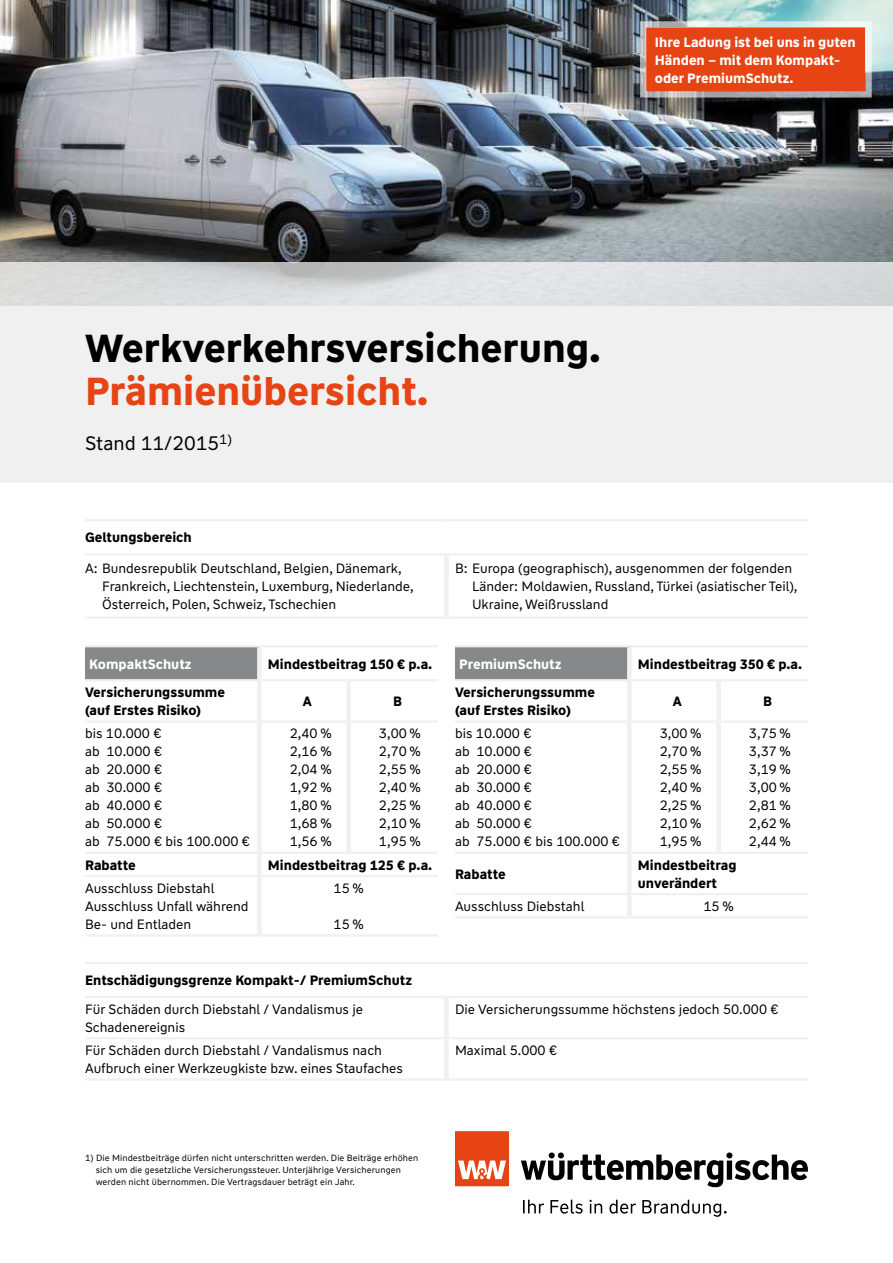
<style>
.page{position:relative;width:893px;height:1263px;background:#fff}
.page>*{position:absolute;margin:0;border:0;box-sizing:border-box;transform-origin:0 0}
.t1{font:700 39px "WW Type";color:#000}
.t2{font:700 39px "WW Type";color:#e64415}
.t3{font:19.5px "WW Type";color:#000}
.t4{font:13.5px/18px "WW Type";color:#000}
.t5{font:700 13.5px/18px "WW Type";color:#000}
.t6{font:700 13.5px/18px "WW Type";color:#fff}
.t7{font:9px/12px "WW Type";letter-spacing:.01em;color:#000}
</style>
<div class="page">
<img style="left:0;top:0;width:893px;height:262px">
<svg style="left:0;top:262px;width:893px;height:44px;background:#d9dbdc"></svg>
<div style="left:0;top:306px;width:893px;height:177px;background:#f0f0f1"></div>
<hr style="left:85px;top:519px;width:361px;height:2px;background:#f0f0f1">
<hr style="left:446px;top:519px;width:362px;height:2px;background:#f0f0f1">
<hr style="left:85px;top:553px;width:361px;height:2px;background:#f0f0f1">
<hr style="left:446px;top:553px;width:362px;height:2px;background:#f0f0f1">
<hr style="left:85px;top:617px;width:361px;height:2px;background:#f0f0f1">
<hr style="left:446px;top:617px;width:362px;height:2px;background:#f0f0f1">
<div style="left:444px;top:555px;width:5px;height:62px;background:#f0f0f1"></div>
<svg style="left:638px;top:20px;width:236px;height:79px;background:#d8613f"></svg>
<div style="left:85px;top:647px;width:172px;height:32px;background:#87888a"></div>
<hr style="left:85px;top:645px;width:174px;height:2px;background:#f0f0f1">
<hr style="left:259px;top:645px;width:90px;height:2px;background:#f0f0f1">
<hr style="left:349px;top:645px;width:89px;height:2px;background:#f0f0f1">
<hr style="left:85px;top:679px;width:172px;height:2px;background:#f0f0f1">
<hr style="left:262px;top:679px;width:87px;height:2px;background:#f0f0f1">
<hr style="left:349px;top:679px;width:89px;height:2px;background:#f0f0f1">
<hr style="left:85px;top:720px;width:172px;height:3px;background:#f0f0f1">
<hr style="left:262px;top:720px;width:84px;height:3px;background:#f0f0f1">
<hr style="left:351px;top:720px;width:87px;height:3px;background:#f0f0f1">
<hr style="left:85px;top:852px;width:172px;height:2px;background:#f0f0f1">
<hr style="left:262px;top:852px;width:87px;height:2px;background:#f0f0f1">
<hr style="left:349px;top:852px;width:89px;height:2px;background:#f0f0f1">
<hr style="left:85px;top:875px;width:172px;height:2px;background:#f0f0f1">
<hr style="left:262px;top:875px;width:87px;height:2px;background:#f0f0f1">
<hr style="left:349px;top:875px;width:89px;height:2px;background:#f0f0f1">
<hr style="left:85px;top:934px;width:174px;height:2px;background:#f0f0f1">
<hr style="left:259px;top:934px;width:90px;height:2px;background:#f0f0f1">
<hr style="left:349px;top:934px;width:89px;height:2px;background:#f0f0f1">
<div style="left:257px;top:647px;width:5px;height:33px;background:#f0f0f1"></div>
<div style="left:257px;top:680px;width:5px;height:41px;background:#f0f0f1"></div>
<div style="left:346px;top:681px;width:5px;height:40px;background:#f0f0f1"></div>
<div style="left:257px;top:721px;width:5px;height:132px;background:#f0f0f1"></div>
<div style="left:346px;top:721px;width:5px;height:131px;background:#f0f0f1"></div>
<div style="left:257px;top:853px;width:5px;height:23px;background:#f0f0f1"></div>
<div style="left:257px;top:876px;width:5px;height:58px;background:#f0f0f1"></div>
<div style="left:455px;top:647px;width:172px;height:32px;background:#87888a"></div>
<hr style="left:455px;top:645px;width:174px;height:2px;background:#f0f0f1">
<hr style="left:629px;top:645px;width:90px;height:2px;background:#f0f0f1">
<hr style="left:719px;top:645px;width:89px;height:2px;background:#f0f0f1">
<hr style="left:455px;top:679px;width:172px;height:2px;background:#f0f0f1">
<hr style="left:632px;top:679px;width:87px;height:2px;background:#f0f0f1">
<hr style="left:719px;top:679px;width:89px;height:2px;background:#f0f0f1">
<hr style="left:455px;top:720px;width:172px;height:3px;background:#f0f0f1">
<hr style="left:632px;top:720px;width:84px;height:3px;background:#f0f0f1">
<hr style="left:721px;top:720px;width:87px;height:3px;background:#f0f0f1">
<hr style="left:455px;top:852px;width:172px;height:2px;background:#f0f0f1">
<hr style="left:632px;top:852px;width:87px;height:2px;background:#f0f0f1">
<hr style="left:719px;top:852px;width:89px;height:2px;background:#f0f0f1">
<hr style="left:455px;top:893px;width:172px;height:2px;background:#f0f0f1">
<hr style="left:632px;top:893px;width:87px;height:2px;background:#f0f0f1">
<hr style="left:719px;top:893px;width:89px;height:2px;background:#f0f0f1">
<hr style="left:455px;top:916px;width:174px;height:2px;background:#f0f0f1">
<hr style="left:629px;top:916px;width:90px;height:2px;background:#f0f0f1">
<hr style="left:719px;top:916px;width:89px;height:2px;background:#f0f0f1">
<div style="left:627px;top:647px;width:5px;height:33px;background:#f0f0f1"></div>
<div style="left:627px;top:680px;width:5px;height:41px;background:#f0f0f1"></div>
<div style="left:716px;top:681px;width:5px;height:40px;background:#f0f0f1"></div>
<div style="left:627px;top:721px;width:5px;height:132px;background:#f0f0f1"></div>
<div style="left:716px;top:721px;width:5px;height:131px;background:#f0f0f1"></div>
<div style="left:627px;top:853px;width:5px;height:41px;background:#f0f0f1"></div>
<div style="left:627px;top:894px;width:5px;height:22px;background:#f0f0f1"></div>
<hr style="left:85px;top:962px;width:361px;height:2px;background:#f0f0f1">
<hr style="left:446px;top:962px;width:362px;height:2px;background:#f0f0f1">
<hr style="left:85px;top:996px;width:361px;height:2px;background:#f0f0f1">
<hr style="left:446px;top:996px;width:362px;height:2px;background:#f0f0f1">
<hr style="left:85px;top:1037px;width:359px;height:2px;background:#f0f0f1">
<hr style="left:449px;top:1037px;width:359px;height:2px;background:#f0f0f1">
<hr style="left:85px;top:1078px;width:361px;height:2px;background:#f0f0f1">
<hr style="left:446px;top:1078px;width:362px;height:2px;background:#f0f0f1">
<div style="left:444px;top:998px;width:5px;height:40px;background:#f0f0f1"></div>
<div style="left:444px;top:1038px;width:5px;height:40px;background:#f0f0f1"></div>
<svg style="left:523px;top:1200px;width:204px;height:17px"></svg>
<svg style="left:521px;top:1152px;width:287px;height:35px"></svg>
<svg style="left:455px;top:1131px;width:54px;height:55px;background:#ea6741"></svg>
<p class="t6" style="left:655px;top:33px;width:202px">Ihre Ladung ist bei uns in guten<br>Händen – mit dem Kompakt&shy;oder PremiumSchutz.</p>
<h1 class="t1" style="left:85px;top:323px;width:517px">Werkverkehrsversicherung.</h1>
<h1 class="t2" style="left:85px;top:366px;width:345px">Prämienübersicht.</h1>
<h2 class="t3" style="left:85px;top:431px;width:148px">Stand 11/2015<sup>1)</sup></h2>
<p class="t5" style="left:85px;top:529px;width:108px">Geltungsbereich</p>
<p class="t4" style="left:102px;top:560px;width:313px;text-indent:-17px">A: Bundesrepublik Deutschland, Belgien, Dänemark,<br>Frankreich, Liechtenstein, Luxemburg, Niederlande,<br>Österreich, Polen, Schweiz, Tschechien</p>
<p class="t4" style="left:472px;top:560px;width:327px;text-indent:-17px">B: Europa (geographisch), ausgenommen der folgenden<br>Länder: Moldawien, Russland, Türkei (asiatischer Teil),<br>Ukraine, Weißrussland</p>
<p class="t6" style="left:89px;top:655px;width:104px">KompaktSchutz</p>
<p class="t5" style="left:268px;top:655px;width:166px">Mindestbeitrag 150 € p.a.</p>
<p class="t5" style="left:85px;top:683px;width:141px">Versicherungssumme (auf Erstes Risiko)</p>
<p class="t5" style="left:303px;top:692px;width:10px">A</p>
<p class="t5" style="left:393px;top:692px;width:11px">B</p>
<p class="t4" style="left:85px;top:725px;width:167px">bis 10.000 €<br>ab 10.000 €<br>ab 20.000 €<br>ab 30.000 €<br>ab 40.000 €<br>ab 50.000 €<br>ab 75.000 € bis 100.000 €</p>
<p class="t4" style="left:290px;top:725px;width:43px;text-align:justify">2,40 % 2,16 % 2,04 % 1,92 % 1,80 % 1,68 % 1,56 %</p>
<p class="t4" style="left:379px;top:725px;width:43px;text-align:justify">3,00 % 2,70 % 2,55 % 2,40 % 2,25 % 2,10 % 1,95 %</p>
<p class="t5" style="left:85px;top:856px;width:52px">Rabatte</p>
<p class="t5" style="left:268px;top:856px;width:166px">Mindestbeitrag 125 € p.a.</p>
<p class="t4" style="left:85px;top:879px;width:165px">Ausschluss Diebstahl<br>Ausschluss Unfall während<br>Be- und Entladen</p>
<p class="t4" style="left:334px;top:879px;width:32px">15 %</p>
<p class="t4" style="left:334px;top:915px;width:32px">15 %</p>
<p class="t6" style="left:459px;top:655px;width:104px">PremiumSchutz</p>
<p class="t5" style="left:638px;top:655px;width:166px">Mindestbeitrag 350 € p.a.</p>
<p class="t5" style="left:455px;top:683px;width:141px">Versicherungssumme (auf Erstes Risiko)</p>
<p class="t5" style="left:673px;top:692px;width:10px">A</p>
<p class="t5" style="left:763px;top:692px;width:11px">B</p>
<p class="t4" style="left:455px;top:725px;width:167px">bis 10.000 €<br>ab 10.000 €<br>ab 20.000 €<br>ab 30.000 €<br>ab 40.000 €<br>ab 50.000 €<br>ab 75.000 € bis 100.000 €</p>
<p class="t4" style="left:660px;top:725px;width:43px;text-align:justify">3,00 % 2,70 % 2,55 % 2,40 % 2,25 % 2,10 % 1,95 %</p>
<p class="t4" style="left:749px;top:725px;width:43px;text-align:justify">3,75 % 3,37 % 3,19 % 3,00 % 2,81 % 2,62 % 2,44 %</p>
<p class="t5" style="left:455px;top:865px;width:52px">Rabatte</p>
<p class="t5" style="left:638px;top:856px;width:100px">Mindestbeitrag unverändert</p>
<p class="t4" style="left:455px;top:897px;width:131px">Ausschluss Diebstahl</p>
<p class="t4" style="left:703px;top:897px;width:32px">15 %</p>
<p class="t5" style="left:85px;top:971px;width:329px">Entschädigungsgrenze Kompakt-/ PremiumSchutz</p>
<p class="t4" style="left:85px;top:1000px;width:280px">Für Schäden durch Diebstahl / Vandalismus je<br>Schadenereignis</p>
<p class="t4" style="left:455px;top:1000px;width:325px">Die Versicherungssumme höchstens jedoch 50.000 €</p>
<p class="t4" style="left:85px;top:1041px;width:319px">Für Schäden durch Diebstahl / Vandalismus nach<br>Aufbruch einer Werkzeugkiste bzw. eines Staufaches</p>
<p class="t4" style="left:455px;top:1041px;width:104px">Maximal 5.000 €</p>
<p class="t7" style="left:96px;top:1152px;width:324px;text-indent:-11px">1) Die Mindestbeiträge dürfen nicht unterschritten werden. Die Beiträge erhöhen sich um die gesetzliche Versicherungssteuer. Unterjährige Versicherungen werden nicht übernommen. Die Vertragsdauer beträgt ein Jahr.</p>
</div>
